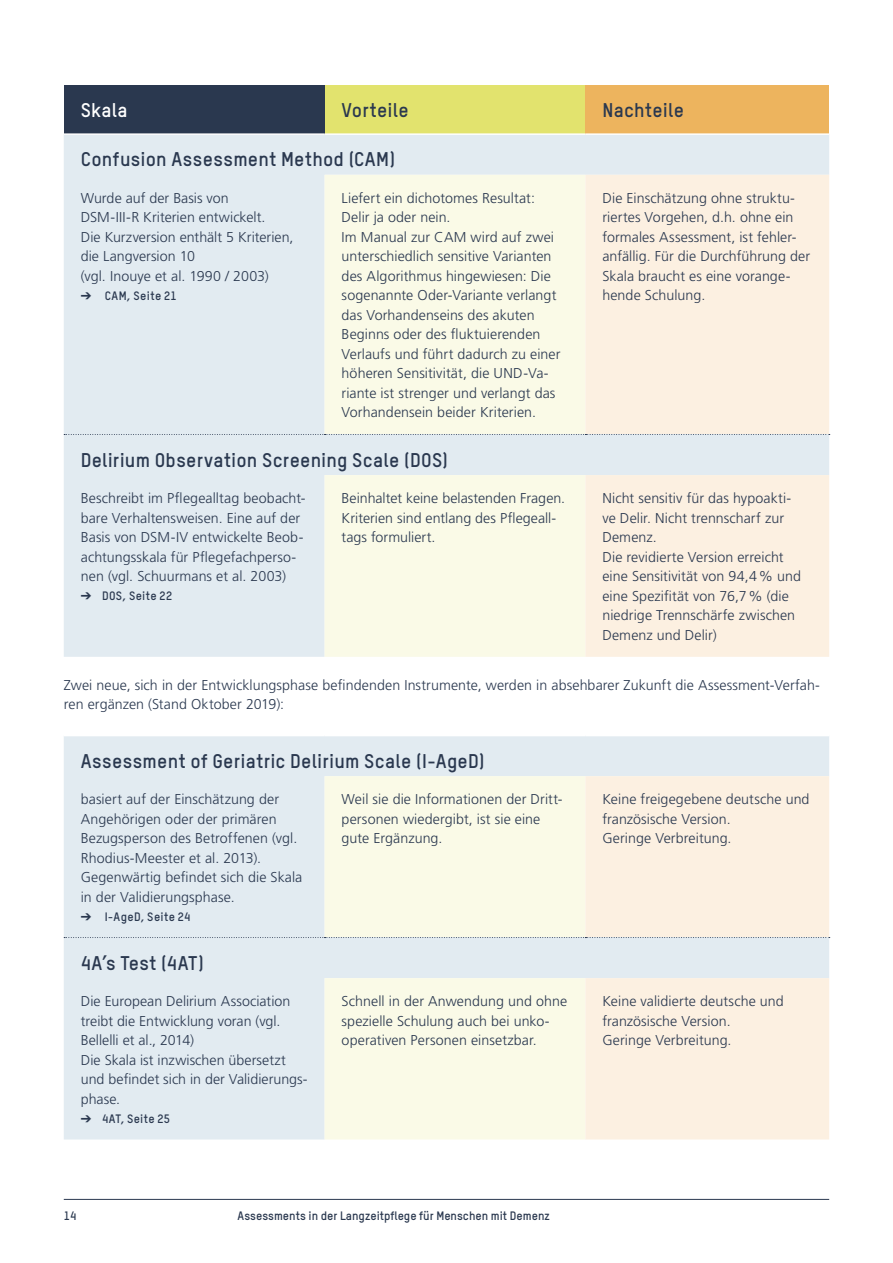
<style>
.page{position:relative;width:893px;height:1263px;background:#fff}
.page>*{position:absolute;margin:0;border:0;box-sizing:border-box;transform-origin:0 0}
.Tstar_13{font:700 19.5px "TSTAR";letter-spacing:.015em;color:#2a384f}
.Tstar_13-2{font:700 19.5px "TSTAR";letter-spacing:.01em;color:#fff}
.Lauftext_ohne_Einzug{font:300 14.25px/19.5px "Frutiger";letter-spacing:.005em;color:#2a384f}
.Lauftext_DE{font:300 14.25px/19.5px "Frutiger";letter-spacing:.005em;color:#2a384f}
.t1{font:700 12px "TSTAR";color:#2a384f}
.t2{font:700 12px "TSTAR";letter-spacing:.03em;color:#2a384f}
.t3{font:700 12px "TSTAR";letter-spacing:.035em;color:#2a384f}
</style>
<div class="page">
<hr style="left:64px;top:1199px;width:765px;height:1px;background:#2a384f">
<div style="left:64px;top:85px;width:261px;height:49px;background:#2a384f"></div>
<div style="left:325px;top:85px;width:260px;height:49px;background:#e2e36e"></div>
<div style="left:585px;top:85px;width:244px;height:49px;background:#edb45e"></div>
<div style="left:64px;top:135px;width:765px;height:522px;background:#e2ebf1"></div>
<svg style="left:325px;top:175px;width:260px;height:482px;background:#f8f8e7"></svg>
<svg style="left:585px;top:175px;width:244px;height:482px;background:#f9efe2"></svg>
<svg style="left:64px;top:434px;width:766px;height:1px"></svg>
<hr style="left:64px;top:133px;width:261px;height:2px;background:#fff">
<hr style="left:325px;top:133px;width:260px;height:2px;background:#fff">
<hr style="left:585px;top:133px;width:244px;height:2px;background:#fff">
<div style="left:64px;top:736px;width:765px;height:403px;background:#e2ebf1"></div>
<svg style="left:325px;top:776px;width:260px;height:363px;background:#f7f8e8"></svg>
<svg style="left:585px;top:776px;width:244px;height:363px;background:#f9efe2"></svg>
<svg style="left:64px;top:937px;width:766px;height:1px"></svg>
<p class="Tstar_13-2" style="left:81px;top:98px;width:48px">Skala</p>
<p class="Tstar_13" style="left:342px;top:98px;width:68px">Vorteile</p>
<p class="Tstar_13" style="left:602px;top:98px;width:83px">Nachteile</p>
<p class="Tstar_13" style="left:81px;top:147px;width:316px">Confusion Assessment Method (CAM)</p>
<p class="Lauftext_ohne_Einzug" style="left:81px;top:188px;width:214px">Wurde auf der Basis von<br>DSM-III-R Kriterien entwickelt.<br>Die Kurzversion enthält 5 Kriterien, die Langversion 10</p>
<p class="Lauftext_ohne_Einzug" style="left:81px;top:266px;width:190px">(vgl. Inouye et al. 1990 / 2003)</p>
<p class="t3" style="left:81px;top:288px;width:98px">➔ CAM, Seite 21</p>
<p class="Lauftext_ohne_Einzug" style="left:342px;top:188px;width:195px">Liefert ein dichotomes Resultat:<br>Delir ja oder nein.</p>
<p class="Lauftext_ohne_Einzug" style="left:342px;top:227px;width:220px">Im Manual zur CAM wird auf zwei unterschiedlich sensitive Varianten des Algorithmus hingewiesen: Die sogenannte Oder-Variante verlangt das Vorhandenseins des akuten Beginns oder des fluktuierenden Verlaufs und führt dadurch zu einer höheren Sensitivität, die UND-Va&shy;riante ist strenger und verlangt das Vorhandensein beider Kriterien.</p>
<p class="Lauftext_ohne_Einzug" style="left:602px;top:188px;width:209px">Die Einschätzung ohne struktu&shy;riertes Vorgehen, d.h. ohne ein formales Assessment, ist fehler&shy;anfällig. Für die Durchführung der<br>Skala braucht es eine vorange&shy;hende Schulung.</p>
<p class="Tstar_13" style="left:81px;top:447px;width:369px">Delirium Observation Screening Scale (DOS)</p>
<p class="Lauftext_ohne_Einzug" style="left:81px;top:489px;width:226px">Beschreibt im Pflegealltag beobacht&shy;bare Verhaltensweisen. Eine auf der Basis von DSM-IV entwickelte Beob&shy;achtungsskala für Pflegefachperso&shy;nen (vgl. Schuurmans et al. 2003)</p>
<p class="t3" style="left:81px;top:588px;width:93px">➔ DOS, Seite 22</p>
<p class="Lauftext_ohne_Einzug" style="left:602px;top:489px;width:190px">Nicht sensitiv für das hypoakti&shy;ve Delir. Nicht trennscharf zur<br>Demenz.</p>
<p class="Lauftext_ohne_Einzug" style="left:602px;top:547px;width:200px">Die revidierte Version erreicht eine Sensitivität von 94,4% und eine Spezifität von 76,7% (die niedrige Trennschärfe zwischen<br>Demenz und Delir)</p>
<p class="Lauftext_DE" style="left:64px;top:675px;width:758px">Zwei neue, sich in der Entwicklungsphase befindenden Instrumente, werden in absehbarer Zukunft die Assessment-Verfah&shy;ren ergänzen (Stand Oktober 2019):</p>
<p class="Lauftext_ohne_Einzug" style="left:342px;top:489px;width:225px">Beinhaltet keine belastenden Fragen.</p>
<p class="Lauftext_ohne_Einzug" style="left:342px;top:508px;width:216px">Kriterien sind entlang des Pflegeall&shy;tags formuliert.</p>
<p class="Tstar_13" style="left:81px;top:748px;width:405px">Assessment of Geriatric Delirium Scale (I-AgeD)</p>
<p class="Lauftext_ohne_Einzug" style="left:81px;top:790px;width:218px">basiert auf der Einschätzung der<br>Angehörigen oder der primären<br>Bezugsperson des Betroffenen (vgl.<br>Rhodius-Meester et al. 2013).</p>
<p class="Lauftext_ohne_Einzug" style="left:81px;top:868px;width:223px">Gegenwärtig befindet sich die Skala in der Validierungsphase.</p>
<p class="t2" style="left:81px;top:909px;width:111px">➔ I-AgeD, Seite 24</p>
<p class="Lauftext_ohne_Einzug" style="left:342px;top:790px;width:223px">Weil sie die Informationen der Dritt&shy;personen wiedergibt, ist sie eine gute Ergänzung.</p>
<p class="Lauftext_ohne_Einzug" style="left:602px;top:790px;width:209px">Keine freigegebene deutsche und französische Version.</p>
<p class="Lauftext_ohne_Einzug" style="left:602px;top:829px;width:131px">Geringe Verbreitung.</p>
<p class="Tstar_13" style="left:81px;top:950px;width:125px">4A’s Test (4AT)</p>
<p class="Lauftext_ohne_Einzug" style="left:81px;top:992px;width:211px">Die European Delirium Association treibt die Entwicklung voran (vgl.<br>Bellelli et al., 2014)</p>
<p class="Lauftext_ohne_Einzug" style="left:81px;top:1050px;width:228px">Die Skala ist inzwischen übersetzt und befindet sich in der Validierungs&shy;phase.</p>
<p class="t2" style="left:81px;top:1111px;width:91px">➔ 4AT, Seite 25</p>
<p class="Lauftext_ohne_Einzug" style="left:342px;top:992px;width:227px">Schnell in der Anwendung und ohne spezielle Schulung auch bei unko&shy;operativen Personen einsetzbar.</p>
<p class="Lauftext_ohne_Einzug" style="left:602px;top:992px;width:183px">Keine validierte deutsche und französische Version.</p>
<p class="Lauftext_ohne_Einzug" style="left:602px;top:1031px;width:131px">Geringe Verbreitung.</p>
<p class="t1" style="left:64px;top:1208px;width:14px">14</p>
<p class="t1" style="left:238px;top:1208px;width:314px">Assessments in der Langzeitpflege für Menschen mit Demenz</p>
</div>
